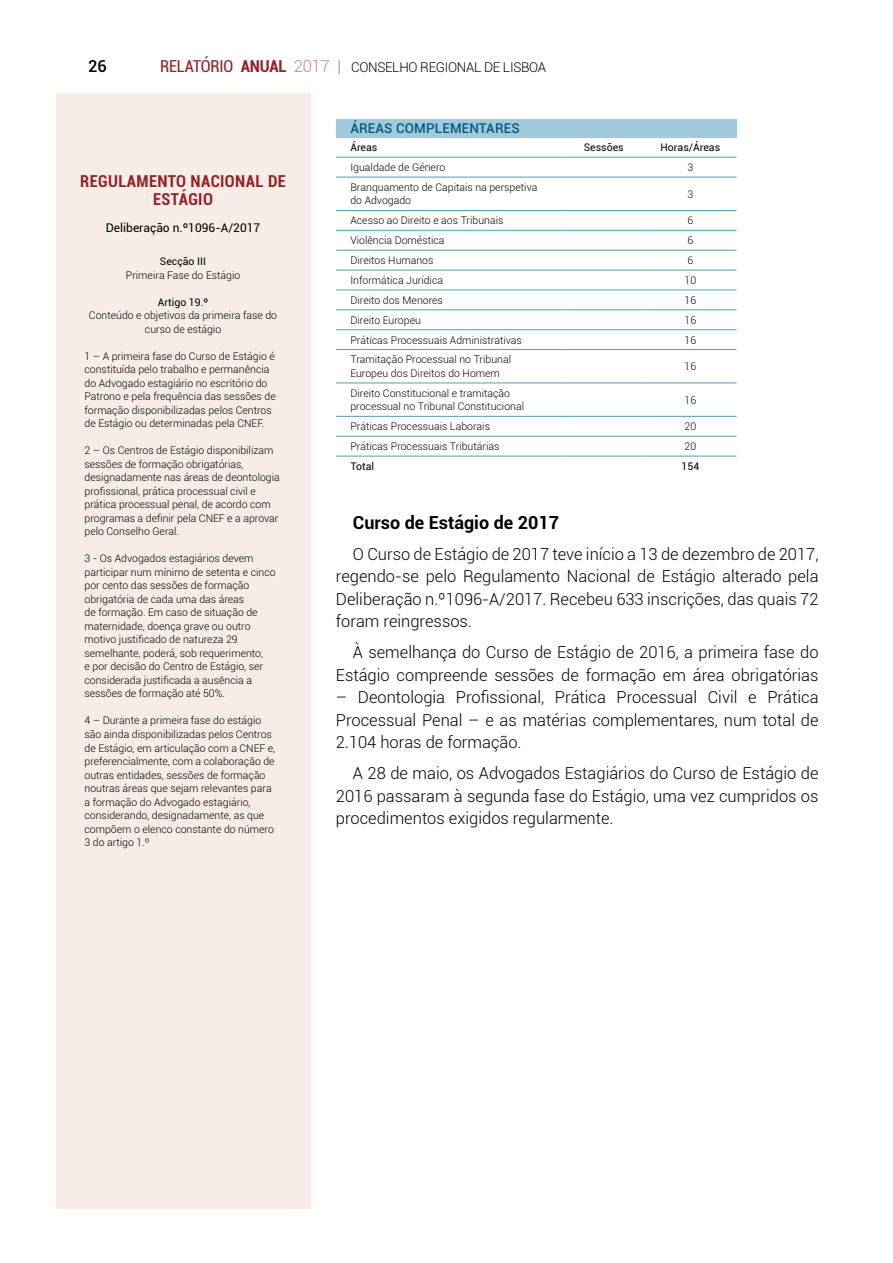
<style>
.page{position:relative;width:893px;height:1263px;background:#fff}
.page>*{position:absolute;margin:0;border:0;box-sizing:border-box;transform-origin:0 0}
.t1{font:700 18px "Roboto";color:#000}
.t2{font:300 16.5px/22.5px "Roboto";color:#000;text-align:justify}
.t3{font:700 condensed 16.5px/18px "Roboto";letter-spacing:.025em;color:#952227}
.t4{font:500 16.5px "Roboto";color:#000}
.t5{font:300 13.5px "Roboto";letter-spacing:-.025em;color:#000}
.t6{font:500 13.5px "Roboto";color:#005b7f}
.t7{font:12px "Roboto";color:#000}
.t8{font:300 10.5px/13.5px "Roboto";color:#000}
.t9{font:10.5px "Roboto";color:#000}
.s1{font-weight:400;font-stretch:condensed;font-size:16.5px;color:#952227}
.s2{font-weight:700;font-stretch:condensed;font-size:16.5px;color:#952227}
.s3{font-size:16.5px;color:#c78277}
</style>
<div class="page">
<div style="left:336px;top:119px;width:400px;height:18px;background:#a1c8db"></div>
<svg style="left:736px;top:119px;width:1px;height:18px"></svg>
<hr style="left:336px;top:137px;width:227px;height:1px;background:#a1c8db">
<hr style="left:563px;top:137px;width:81px;height:1px;background:#a1c8db">
<hr style="left:644px;top:137px;width:93px;height:1px;background:#a1c8db">
<hr style="left:336px;top:157px;width:227px;height:1px;background:#529dba">
<hr style="left:563px;top:157px;width:81px;height:1px;background:#529dba">
<hr style="left:644px;top:157px;width:92px;height:1px;background:#529dba">
<hr style="left:336px;top:177px;width:227px;height:1px;background:#529dba">
<hr style="left:563px;top:177px;width:81px;height:1px;background:#529dba">
<hr style="left:644px;top:177px;width:92px;height:1px;background:#529dba">
<hr style="left:336px;top:210px;width:227px;height:1px;background:#529dba">
<hr style="left:563px;top:210px;width:81px;height:1px;background:#529dba">
<hr style="left:644px;top:210px;width:92px;height:1px;background:#529dba">
<hr style="left:336px;top:230px;width:227px;height:1px;background:#529dba">
<hr style="left:563px;top:230px;width:81px;height:1px;background:#529dba">
<hr style="left:644px;top:230px;width:92px;height:1px;background:#529dba">
<hr style="left:336px;top:250px;width:227px;height:1px;background:#529dba">
<hr style="left:563px;top:250px;width:81px;height:1px;background:#529dba">
<hr style="left:644px;top:250px;width:92px;height:1px;background:#529dba">
<hr style="left:336px;top:270px;width:227px;height:1px;background:#529dba">
<hr style="left:563px;top:270px;width:81px;height:1px;background:#529dba">
<hr style="left:644px;top:270px;width:92px;height:1px;background:#529dba">
<hr style="left:336px;top:290px;width:227px;height:1px;background:#529dba">
<hr style="left:563px;top:290px;width:81px;height:1px;background:#529dba">
<hr style="left:644px;top:290px;width:92px;height:1px;background:#529dba">
<hr style="left:336px;top:310px;width:227px;height:1px;background:#529dba">
<hr style="left:563px;top:310px;width:81px;height:1px;background:#529dba">
<hr style="left:644px;top:310px;width:92px;height:1px;background:#529dba">
<hr style="left:336px;top:329px;width:227px;height:1px;background:#529dba">
<hr style="left:563px;top:329px;width:81px;height:1px;background:#529dba">
<hr style="left:644px;top:329px;width:92px;height:1px;background:#529dba">
<hr style="left:336px;top:349px;width:227px;height:1px;background:#529dba">
<hr style="left:563px;top:349px;width:81px;height:1px;background:#529dba">
<hr style="left:644px;top:349px;width:92px;height:1px;background:#529dba">
<hr style="left:336px;top:383px;width:227px;height:1px;background:#529dba">
<hr style="left:563px;top:383px;width:81px;height:1px;background:#529dba">
<hr style="left:644px;top:383px;width:92px;height:1px;background:#529dba">
<hr style="left:336px;top:416px;width:227px;height:1px;background:#529dba">
<hr style="left:563px;top:416px;width:81px;height:1px;background:#529dba">
<hr style="left:644px;top:416px;width:92px;height:1px;background:#529dba">
<hr style="left:336px;top:436px;width:227px;height:1px;background:#529dba">
<hr style="left:563px;top:436px;width:81px;height:1px;background:#529dba">
<hr style="left:644px;top:436px;width:92px;height:1px;background:#529dba">
<hr style="left:336px;top:456px;width:227px;height:1px;background:#529dba">
<hr style="left:563px;top:456px;width:81px;height:1px;background:#529dba">
<hr style="left:644px;top:456px;width:92px;height:1px;background:#529dba">
<div style="left:56px;top:94px;width:254px;height:1115px;background:#f7ece8"></div>
<h2 class="t4" style="left:88px;top:54px;width:20px">26</h2>
<p class="t5" style="left:160px;top:57px;width:387px"><span class="s1">RELATÓRIO</span> <span class="s2">ANUAL</span> <span class="s3">2017 |</span> Conselho Regional de Lisboa</p>
<h2 class="t3" style="left:153px;top:171px;width:133px;text-indent:-73px">REGULAMENTO NACIONAL DE<br>ESTÁGIO</h2>
<p class="t7" style="left:106px;top:219px;width:156px">Deliberação n.º1096-A/2017</p>
<p class="t9" style="left:160px;top:254px;width:41px">Secção III</p>
<p class="t8" style="left:126px;top:268px;width:116px">Primeira Fase do Estágio</p>
<p class="t9" style="left:158px;top:295px;width:52px">Artigo 19.º</p>
<p class="t8" style="left:89px;top:309px;width:190px;text-align:center">Conteúdo e objetivos da primeira fase do curso de estágio</p>
<p class="t8" style="left:85px;top:349px;width:193px">1 – A primeira fase do Curso de Estágio é constituída pelo trabalho e permanência do Advogado estagiário no escritório do Patrono e pela frequência das sessões de formação disponibilizadas pelos Centros de Estágio ou determinadas pela CNEF.</p>
<p class="t8" style="left:85px;top:444px;width:197px">2 – Os Centros de Estágio disponibilizam sessões de formação obrigatórias, designadamente nas áreas de deontologia profissional, prática processual civil e prática processual penal, de acordo com programas a definir pela CNEF e a aprovar pelo Conselho Geral.</p>
<p class="t8" style="left:85px;top:552px;width:193px">3 - Os Advogados estagiários devem participar num mínimo de setenta e cinco por cento das sessões de formação obrigatória de cada uma das áreas<br>de formação. Em caso de situação de maternidade, doença grave ou outro motivo justificado de natureza 29 semelhante, poderá, sob requerimento,<br>e por decisão do Centro de Estágio, ser considerada justificada a ausência a sessões de formação até 50%.</p>
<p class="t8" style="left:85px;top:714px;width:192px">4 – Durante a primeira fase do estágio são ainda disponibilizadas pelos Centros de Estágio, em articulação com a CNEF e, preferencialmente, com a colaboração de outras entidades, sessões de formação noutras áreas que sejam relevantes para a formação do Advogado estagiário, considerando, designadamente, as que compõem o elenco constante do número 3 do artigo 1.º</p>
<p class="t6" style="left:350px;top:119px;width:18px">ÁREAS</p>
<p class="t6" style="left:396px;top:119px;width:11px">COMP</p>
<p class="t6" style="left:435px;top:119px;width:17px">LEMENTARES</p>
<p class="t9" style="left:350px;top:140px;width:28px">Áreas</p>
<p class="t9" style="left:584px;top:140px;width:41px">Sessões</p>
<p class="t9" style="left:661px;top:140px;width:61px">Horas/Áreas</p>
<p class="t8" style="left:350px;top:160px;width:96px">I gualdade de Género</p>
<p class="t8" style="left:687px;top:160px;width:7px">3</p>
<p class="t8" style="left:350px;top:180px;width:188px">Branquamento de Capitais na perspetiva do Advogado</p>
<p class="t8" style="left:687px;top:187px;width:7px">3</p>
<p class="t8" style="left:350px;top:213px;width:155px">Acesso ao D ireito e aos Tribunais</p>
<p class="t8" style="left:687px;top:213px;width:7px">6</p>
<p class="t8" style="left:350px;top:233px;width:96px">Violência Doméstica</p>
<p class="t8" style="left:687px;top:233px;width:7px">6</p>
<p class="t8" style="left:350px;top:253px;width:85px">Direitos H umanos</p>
<p class="t8" style="left:687px;top:253px;width:7px">6</p>
<p class="t8" style="left:350px;top:273px;width:94px">I nformática Jurídica</p>
<p class="t8" style="left:684px;top:273px;width:13px">10</p>
<p class="t8" style="left:350px;top:293px;width:94px">D ireito dos Menores</p>
<p class="t8" style="left:684px;top:293px;width:13px">16</p>
<p class="t8" style="left:350px;top:313px;width:72px">D ireito Europeu</p>
<p class="t8" style="left:684px;top:313px;width:13px">16</p>
<p class="t8" style="left:350px;top:333px;width:173px">Práticas Processuais Administrativas</p>
<p class="t8" style="left:684px;top:333px;width:13px">16</p>
<p class="t8" style="left:350px;top:353px;width:162px">Tramitação Processual no Tribunal<br>Europeu dos D ireitos do Homem</p>
<p class="t8" style="left:684px;top:359px;width:13px">16</p>
<p class="t8" style="left:350px;top:386px;width:175px">D ireito Constitucional e tramitação processual no Tribunal Constitucional</p>
<p class="t8" style="left:684px;top:393px;width:13px">16</p>
<p class="t8" style="left:350px;top:419px;width:141px">Práticas Processuais Laborais</p>
<p class="t8" style="left:684px;top:419px;width:13px">20</p>
<p class="t8" style="left:350px;top:439px;width:151px">Práticas Processuais Tributárias</p>
<p class="t8" style="left:684px;top:439px;width:13px">20</p>
<p class="t9" style="left:350px;top:459px;width:25px">Total</p>
<p class="t9" style="left:681px;top:459px;width:19px">154</p>
<h1 class="t1" style="left:353px;top:509px;width:208px">Curso de Estágio de 2017</h1>
<h2 class="t2" style="left:336px;top:542px;width:484px;text-indent:17px">O Curso de Estágio de 2017 teve início a 13 de dezembro de 2017, regendo-se pelo Regulamento Nacional de Estágio alterado pela Deliberação n.º1096-A/2017. Recebeu 633 inscrições, das quais 72 foram reingressos.</h2>
<h2 class="t2" style="left:336px;top:640px;width:484px;text-align:right">À semelhança do Curso de Estágio de 2016, a primeira fase do<br>Estágio compreende sessões de formação em área obrigatórias</h2>
<h2 class="t2" style="left:336px;top:685px;width:484px">– Deontologia Profissional, Prática Processual Civil e Prática Processual Penal – e as matérias complementares, num total de 2.104 horas de formação.</h2>
<h2 class="t2" style="left:336px;top:761px;width:484px;text-indent:17px">A 28 de maio, os Advogados Estagiários do Curso de Estágio de 2016 passaram à segunda fase do Estágio, uma vez cumpridos os procedimentos exigidos regularmente.</h2>
</div>
